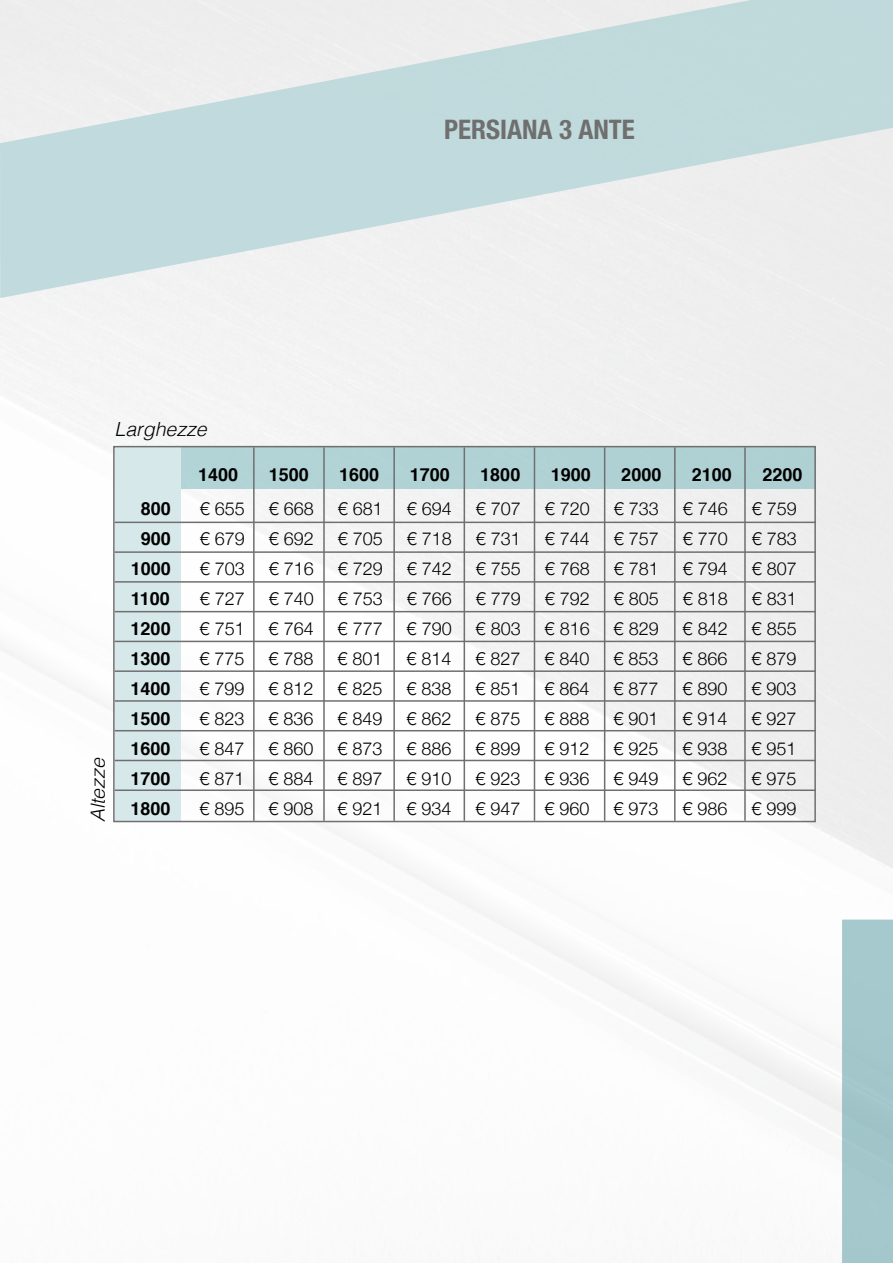
<style>
.page{position:relative;width:893px;height:1263px;background:#fff}
.page>*{position:absolute;margin:0;border:0;box-sizing:border-box;transform-origin:0 0}
.t1{font:700 condensed 27px "Helvetica Neue";color:#706f6f}
.t2{font:italic 300 19.5px "Helvetica";color:#000}
.t3{font:300 18px "Helvetica Neue";color:#000}
.t4{font:700 18px "Helvetica";color:#000}
</style>
<div class="page">
<svg style="left:0;top:0;width:893px;height:298px;fill:#c1dadd"></svg>
<div style="left:180px;top:447px;width:636px;height:42px;background:#b1d2d4"></div>
<div style="left:115px;top:446px;width:65px;height:375px;background:#d7e8ea"></div>
<hr style="left:115px;top:522px;width:701px;height:1px;background:#706f6f">
<hr style="left:115px;top:551px;width:701px;height:2px;background:#706f6f">
<hr style="left:115px;top:581px;width:701px;height:2px;background:#706f6f">
<hr style="left:115px;top:611px;width:701px;height:1px;background:#706f6f">
<hr style="left:115px;top:641px;width:701px;height:1px;background:#706f6f">
<hr style="left:115px;top:670px;width:701px;height:2px;background:#706f6f">
<hr style="left:115px;top:700px;width:701px;height:2px;background:#706f6f">
<hr style="left:115px;top:730px;width:701px;height:1px;background:#706f6f">
<hr style="left:115px;top:760px;width:701px;height:1px;background:#706f6f">
<hr style="left:115px;top:789px;width:701px;height:2px;background:#706f6f">
<hr style="left:253px;top:447px;width:2px;height:374px;background:#706f6f">
<hr style="left:323px;top:447px;width:2px;height:374px;background:#706f6f">
<hr style="left:393px;top:447px;width:2px;height:374px;background:#706f6f">
<hr style="left:464px;top:447px;width:1px;height:374px;background:#706f6f">
<hr style="left:534px;top:447px;width:1px;height:374px;background:#706f6f">
<hr style="left:604px;top:447px;width:1px;height:374px;background:#706f6f">
<hr style="left:674px;top:447px;width:2px;height:374px;background:#706f6f">
<hr style="left:744px;top:447px;width:2px;height:374px;background:#706f6f">
<div style="left:113px;top:446px;width:703px;height:376px;border:2px solid #706f6f"></div>
<div style="left:842px;top:919px;width:51px;height:344px;background:#a4c8cc"></div>
<h1 class="t1" style="left:444px;top:113px;width:192px">PERSIANA 3 ANTE</h1>
<p class="t2" style="left:86px;top:822px;width:66px;rotate:-90deg">Altezze</p>
<p class="t2" style="left:115px;top:417px;width:94px">Larghezze</p>
<p class="t4" style="left:198px;top:460px;width:42px">1400</p>
<p class="t4" style="left:269px;top:460px;width:42px">1500</p>
<p class="t4" style="left:339px;top:460px;width:42px">1600</p>
<p class="t4" style="left:410px;top:460px;width:42px">1700</p>
<p class="t4" style="left:480px;top:460px;width:42px">1800</p>
<p class="t4" style="left:551px;top:460px;width:42px">1900</p>
<p class="t4" style="left:621px;top:460px;width:42px">2000</p>
<p class="t4" style="left:692px;top:460px;width:42px">2100</p>
<p class="t4" style="left:762px;top:460px;width:42px">2200</p>
<p class="t4" style="left:141px;top:494px;width:32px">800</p>
<p class="t3" style="left:200px;top:498px;width:47px">€ 655</p>
<p class="t3" style="left:269px;top:498px;width:47px">€ 668</p>
<p class="t3" style="left:338px;top:498px;width:47px">€ 681</p>
<p class="t3" style="left:407px;top:498px;width:47px">€ 694</p>
<p class="t3" style="left:476px;top:498px;width:47px">€ 707</p>
<p class="t3" style="left:545px;top:498px;width:47px">€ 720</p>
<p class="t3" style="left:614px;top:498px;width:47px">€ 733</p>
<p class="t3" style="left:683px;top:498px;width:47px">€ 746</p>
<p class="t3" style="left:752px;top:498px;width:47px">€ 759</p>
<p class="t4" style="left:141px;top:524px;width:32px">900</p>
<p class="t3" style="left:200px;top:528px;width:47px">€ 679</p>
<p class="t3" style="left:269px;top:528px;width:47px">€ 692</p>
<p class="t3" style="left:338px;top:528px;width:47px">€ 705</p>
<p class="t3" style="left:407px;top:528px;width:47px">€ 718</p>
<p class="t3" style="left:476px;top:528px;width:47px">€ 731</p>
<p class="t3" style="left:545px;top:528px;width:47px">€ 744</p>
<p class="t3" style="left:614px;top:528px;width:47px">€ 757</p>
<p class="t3" style="left:683px;top:528px;width:47px">€ 770</p>
<p class="t3" style="left:752px;top:528px;width:47px">€ 783</p>
<p class="t4" style="left:131px;top:554px;width:42px">1000</p>
<p class="t3" style="left:200px;top:558px;width:47px">€ 703</p>
<p class="t3" style="left:269px;top:558px;width:47px">€ 716</p>
<p class="t3" style="left:338px;top:558px;width:47px">€ 729</p>
<p class="t3" style="left:407px;top:558px;width:47px">€ 742</p>
<p class="t3" style="left:476px;top:558px;width:47px">€ 755</p>
<p class="t3" style="left:545px;top:558px;width:47px">€ 768</p>
<p class="t3" style="left:614px;top:558px;width:47px">€ 781</p>
<p class="t3" style="left:683px;top:558px;width:47px">€ 794</p>
<p class="t3" style="left:752px;top:558px;width:47px">€ 807</p>
<p class="t4" style="left:131px;top:584px;width:41px">1100</p>
<p class="t3" style="left:200px;top:588px;width:47px">€ 727</p>
<p class="t3" style="left:269px;top:588px;width:47px">€ 740</p>
<p class="t3" style="left:338px;top:588px;width:47px">€ 753</p>
<p class="t3" style="left:407px;top:588px;width:47px">€ 766</p>
<p class="t3" style="left:476px;top:588px;width:47px">€ 779</p>
<p class="t3" style="left:545px;top:588px;width:47px">€ 792</p>
<p class="t3" style="left:614px;top:588px;width:47px">€ 805</p>
<p class="t3" style="left:683px;top:588px;width:47px">€ 818</p>
<p class="t3" style="left:752px;top:588px;width:47px">€ 831</p>
<p class="t4" style="left:131px;top:614px;width:42px">1200</p>
<p class="t3" style="left:200px;top:618px;width:47px">€ 751</p>
<p class="t3" style="left:269px;top:618px;width:47px">€ 764</p>
<p class="t3" style="left:338px;top:618px;width:47px">€ 777</p>
<p class="t3" style="left:407px;top:618px;width:47px">€ 790</p>
<p class="t3" style="left:476px;top:618px;width:47px">€ 803</p>
<p class="t3" style="left:545px;top:618px;width:47px">€ 816</p>
<p class="t3" style="left:614px;top:618px;width:47px">€ 829</p>
<p class="t3" style="left:683px;top:618px;width:47px">€ 842</p>
<p class="t3" style="left:752px;top:618px;width:47px">€ 855</p>
<p class="t4" style="left:131px;top:644px;width:42px">1300</p>
<p class="t3" style="left:200px;top:648px;width:47px">€ 775</p>
<p class="t3" style="left:269px;top:648px;width:47px">€ 788</p>
<p class="t3" style="left:338px;top:648px;width:47px">€ 801</p>
<p class="t3" style="left:407px;top:648px;width:47px">€ 814</p>
<p class="t3" style="left:476px;top:648px;width:47px">€ 827</p>
<p class="t3" style="left:545px;top:648px;width:47px">€ 840</p>
<p class="t3" style="left:614px;top:648px;width:47px">€ 853</p>
<p class="t3" style="left:683px;top:648px;width:47px">€ 866</p>
<p class="t3" style="left:752px;top:648px;width:47px">€ 879</p>
<p class="t4" style="left:131px;top:674px;width:42px">1400</p>
<p class="t3" style="left:200px;top:678px;width:47px">€ 799</p>
<p class="t3" style="left:269px;top:678px;width:47px">€ 812</p>
<p class="t3" style="left:338px;top:678px;width:47px">€ 825</p>
<p class="t3" style="left:407px;top:678px;width:47px">€ 838</p>
<p class="t3" style="left:476px;top:678px;width:47px">€ 851</p>
<p class="t3" style="left:545px;top:678px;width:47px">€ 864</p>
<p class="t3" style="left:614px;top:678px;width:47px">€ 877</p>
<p class="t3" style="left:683px;top:678px;width:47px">€ 890</p>
<p class="t3" style="left:752px;top:678px;width:47px">€ 903</p>
<p class="t4" style="left:131px;top:704px;width:42px">1500</p>
<p class="t3" style="left:200px;top:708px;width:47px">€ 823</p>
<p class="t3" style="left:269px;top:708px;width:47px">€ 836</p>
<p class="t3" style="left:338px;top:708px;width:47px">€ 849</p>
<p class="t3" style="left:407px;top:708px;width:47px">€ 862</p>
<p class="t3" style="left:476px;top:708px;width:47px">€ 875</p>
<p class="t3" style="left:545px;top:708px;width:47px">€ 888</p>
<p class="t3" style="left:613px;top:708px;width:47px">€ 901</p>
<p class="t3" style="left:682px;top:708px;width:47px">€ 914</p>
<p class="t3" style="left:751px;top:708px;width:47px">€ 927</p>
<p class="t4" style="left:130px;top:734px;width:42px">1600</p>
<p class="t3" style="left:199px;top:738px;width:47px">€ 847</p>
<p class="t3" style="left:268px;top:738px;width:47px">€ 860</p>
<p class="t3" style="left:337px;top:738px;width:47px">€ 873</p>
<p class="t3" style="left:406px;top:738px;width:47px">€ 886</p>
<p class="t3" style="left:475px;top:738px;width:47px">€ 899</p>
<p class="t3" style="left:544px;top:738px;width:47px">€ 912</p>
<p class="t3" style="left:613px;top:738px;width:47px">€ 925</p>
<p class="t3" style="left:682px;top:738px;width:47px">€ 938</p>
<p class="t3" style="left:751px;top:738px;width:47px">€ 951</p>
<p class="t4" style="left:130px;top:764px;width:42px">1700</p>
<p class="t3" style="left:199px;top:768px;width:47px">€ 871</p>
<p class="t3" style="left:268px;top:768px;width:47px">€ 884</p>
<p class="t3" style="left:337px;top:768px;width:47px">€ 897</p>
<p class="t3" style="left:406px;top:768px;width:47px">€ 910</p>
<p class="t3" style="left:475px;top:768px;width:47px">€ 923</p>
<p class="t3" style="left:544px;top:768px;width:47px">€ 936</p>
<p class="t3" style="left:613px;top:768px;width:47px">€ 949</p>
<p class="t3" style="left:682px;top:768px;width:47px">€ 962</p>
<p class="t3" style="left:751px;top:768px;width:47px">€ 975</p>
<p class="t4" style="left:130px;top:794px;width:42px">1800</p>
<p class="t3" style="left:199px;top:798px;width:47px">€ 895</p>
<p class="t3" style="left:268px;top:798px;width:47px">€ 908</p>
<p class="t3" style="left:337px;top:798px;width:47px">€ 921</p>
<p class="t3" style="left:406px;top:798px;width:47px">€ 934</p>
<p class="t3" style="left:475px;top:798px;width:47px">€ 947</p>
<p class="t3" style="left:544px;top:798px;width:47px">€ 960</p>
<p class="t3" style="left:613px;top:798px;width:47px">€ 973</p>
<p class="t3" style="left:682px;top:798px;width:47px">€ 986</p>
<p class="t3" style="left:751px;top:798px;width:47px">€ 999</p>
</div>
